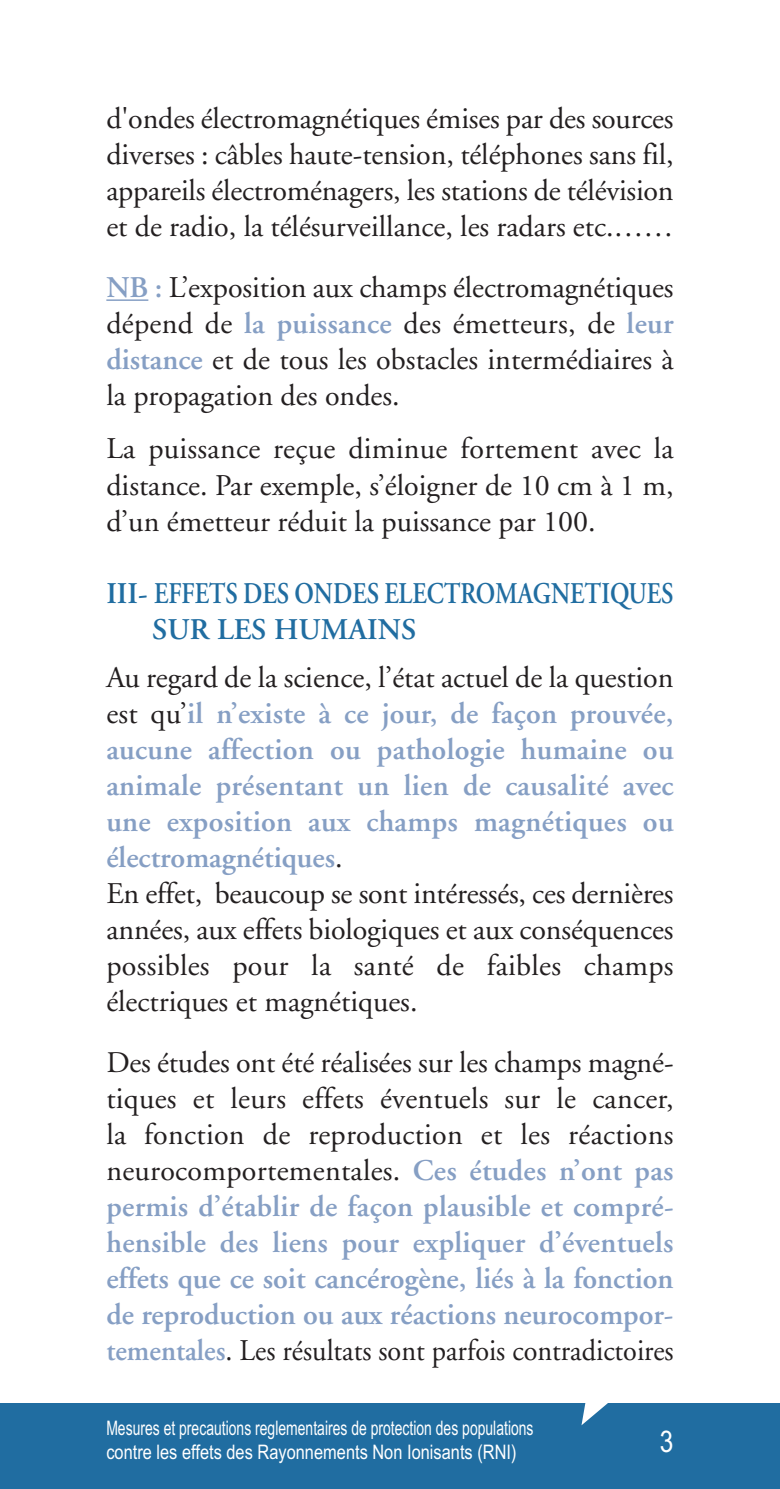
<style>
.page{position:relative;width:780px;height:1489px;background:#fff}
.page>*{position:absolute;margin:0;border:0;box-sizing:border-box;transform-origin:0 0}
.t1{font:30px/36px "Adobe Garamond";color:#231f20;text-align:justify}
.t2{font:600 30px/36px "Adobe Garamond";color:#869fc4;text-align:justify}
.t3{font:600 30px/36px "Adobe Garamond";color:#206da1}
.t4{font:30px "Arial Narrow";color:#fff}
.t5{font:20px/24px "Arial Narrow";color:#fff;scale:.85 1}
.s1{font-weight:600;color:#869fc4}
.s2{font-weight:400;color:#231f20}
</style>
<div class="page">
<div style="left:0;top:1403px;width:780px;height:85px;background:#206da1"></div>
<hr style="left:106px;top:299px;width:42px;height:2px;background:#869fc4">
<svg style="left:581px;top:1403px;width:27px;height:22px"></svg>
<p class="t1" style="left:106px;top:103px;width:568px">d'ondes électromagnétiques émises par des sources diverses : câbles haute-tension, téléphones sans fil, appareils électroménagers, les stations de télévision et de radio, la télésurveillance, les radars etc.……</p>
<p class="t1" style="left:106px;top:272px;width:568px"><span class="s1">NB :</span> L’exposition aux champs électromagnétiques dépend de <span class="s1">la puissance</span> des émetteurs, de <span class="s1">leur distance</span> et de tous les obstacles intermédiaires à la propagation des ondes.</p>
<p class="t1" style="left:106px;top:433px;width:568px">La puissance reçue diminue fortement avec la distance. Par exemple, s’éloigner de 10 cm à 1 m, d’un émetteur réduit la puissance par 100.</p>
<p class="t3" style="left:152px;top:577px;width:523px;text-indent:-46px">III- EFFETS DES ONDES ELECTROMAGNETIQUES<br>SUR LES HUMAINS</p>
<p class="t1" style="left:106px;top:662px;width:568px;text-align:left">Au regard de la science, l’état actuel de la question est qu’<span class="s1">il n’existe à ce jour, de façon prouvée, aucune affection ou pathologie humaine ou animale présentant un lien de causalité avec une exposition aux champs magnétiques ou électromagnétiques</span>.<br>En effet, beaucoup se sont intéressés, ces dernières années, aux effets biologiques et aux conséquences possibles pour la santé de faibles champs électriques et magnétiques.</p>
<p class="t2" style="left:106px;top:1047px;width:568px"><span class="s2">Des études ont été réalisées sur les champs magné&shy;tiques et leurs effets éventuels sur le cancer, la fonction de reproduction et les réactions neurocomportementales.</span> Ces études n’ont pas permis d’établir de façon plausible et compré&shy;hensible des liens pour expliquer d’éventuels effets que ce soit cancérogène, liés à la fonction de reproduction ou aux réactions neurocompor&shy;tementales<span class="s2">. Les résultats sont parfois contradictoires</span></p>
<p class="t5" style="left:106px;top:1415px;width:504px">Mesures et precautions reglementaires de protection des populations contre les effets des Rayonnements Non Ionisants (RNI)</p>
<p class="t4" style="left:660px;top:1423px;width:15px">3</p>
</div>
